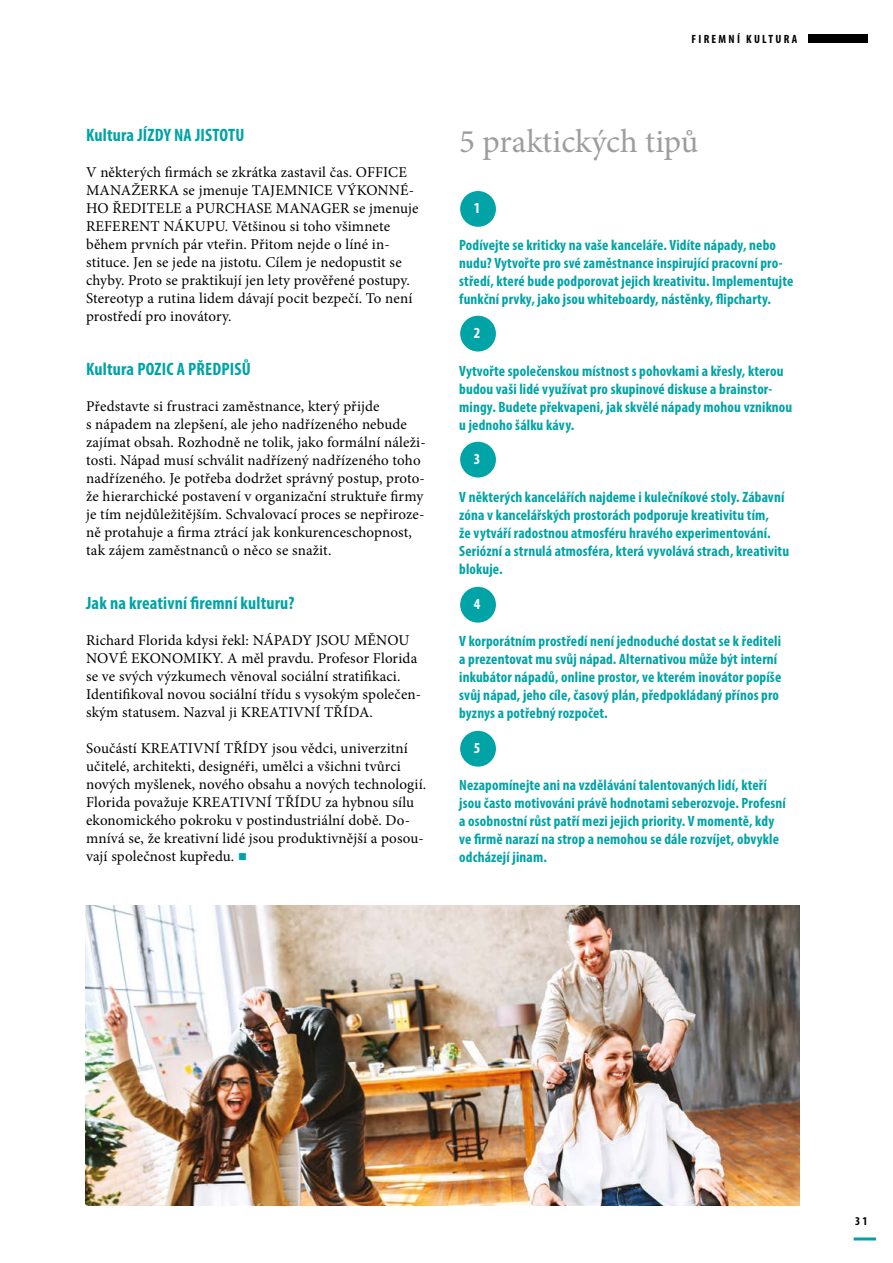
<style>
.page{position:relative;width:893px;height:1263px;background:#fff}
.page>*{position:absolute;margin:0;border:0;box-sizing:border-box;transform-origin:0 0}
.t1{font:33px "Minion Pro";letter-spacing:-.005em;color:#9d9d9c}
.t2{font:700 condensed 18px "Myriad Pro";letter-spacing:.01em;color:#00a3a6}
.t3{font:700 condensed 15.45px "Myriad Pro";color:#fff}
.t4{font:15px/18px "Minion Pro";letter-spacing:.01em;color:#000}
.t5{font:700 condensed 15px/18px "Myriad Pro";letter-spacing:.01em;color:#00a3a6}
.t6{font:700 condensed 12px "Myriad Pro";letter-spacing:.19em;color:#000}
.s1{color:#00a3a6}
</style>
<div class="page">
<div style="left:808px;top:35px;width:59px;height:8px;background:#000"></div>
<hr style="left:854px;top:1237px;width:22px;height:3px;background:#00a3a6">
<div style="left:460px;top:191px;width:36px;height:36px;background:#00a3a6;border-radius:50%"></div>
<div style="left:460px;top:316px;width:36px;height:35px;background:#00a3a6;border-radius:50%"></div>
<div style="left:460px;top:442px;width:36px;height:35px;background:#00a3a6;border-radius:50%"></div>
<div style="left:460px;top:587px;width:36px;height:36px;background:#00a3a6;border-radius:50%"></div>
<div style="left:460px;top:731px;width:36px;height:36px;background:#00a3a6;border-radius:50%"></div>
<img style="left:85px;top:906px;width:714px;height:299px">
<p class="t2" style="left:86px;top:124px;width:160px">Kultura JÍZDY NA JISTOTU</p>
<p class="t4" style="left:86px;top:163px;width:334px">V některých firmách se zkrátka zastavil čas. OFFICE MANAŽERKA se jmenuje TAJEMNICE VÝKONNÉ-HO ŘEDITELE a PURCHASE MANAGER se jmenuje REFERENT NÁKUPU. Většinou si toho všimnete během prvních pár vteřin. Přitom nejde o líné in&shy;stituce. Jen se jede na jistotu. Cílem je nedopustit se chyby. Proto se praktikují jen lety prověřené postupy.<br>Stereotyp a rutina lidem dávají pocit bezpečí. To není prostředí pro inovátory.</p>
<p class="t2" style="left:86px;top:358px;width:166px">Kultura POZIC A PŘEDPISŮ</p>
<p class="t4" style="left:86px;top:397px;width:341px">Představte si frustraci zaměstnance, který přijde<br>s nápadem na zlepšení, ale jeho nadřízeného nebude zajímat obsah. Rozhodně ne tolik, jako formální náleži&shy;tosti. Nápad musí schválit nadřízený nadřízeného toho nadřízeného. Je potřeba dodržet správný postup, proto&shy;že hierarchické postavení v organizační struktuře firmy je tím nejdůležitějším. Schvalovací proces se nepřiroze&shy;ně protahuje a firma ztrácí jak konkurenceschopnost, tak zájem zaměstnanců o něco se snažit.</p>
<p class="t2" style="left:86px;top:592px;width:210px">Jak na kreativní firemní kulturu?</p>
<p class="t4" style="left:86px;top:631px;width:337px">Richard Florida kdysi řekl: NÁPADY JSOU MĚNOU NOVÉ EKONOMIKY. A měl pravdu. Profesor Florida se ve svých výzkumech věnoval sociální stratifikaci.<br>Identifikoval novou sociální třídu s vysokým společen&shy;ským statusem. Nazval ji KREATIVNÍ TŘÍDA.</p>
<p class="t4" style="left:86px;top:739px;width:342px">Součástí KREATIVNÍ TŘÍDY jsou vědci, univerzitní učitelé, architekti, designéři, umělci a všichni tvůrci nových myšlenek, nového obsahu a nových technologií.<br>Florida považuje KREATIVNÍ TŘÍDU za hybnou sílu ekonomického pokroku v postindustriální době. Do&shy;mnívá se, že kreativní lidé jsou produktivnější a posou&shy;vají společnost kupředu. <span class="s1">■</span></p>
<p class="t6" style="left:691px;top:32px;width:107px">FIREMNÍ KULTURA</p>
<h1 class="t1" style="left:459px;top:119px;width:240px">5 praktických tipů</h1>
<p class="t3" style="left:474px;top:198px;width:8px">1</p>
<p class="t5" style="left:459px;top:236px;width:336px">Podívejte se kriticky na vaše kanceláře. Vidíte nápady, nebo nudu? Vytvořte pro své zaměstnance inspirující pracovní pro&shy;středí, které bude podporovat jejich kreativitu. Implementujte funkční prvky, jako jsou whiteboardy, nástěnky, flipcharty.</p>
<p class="t3" style="left:474px;top:323px;width:8px">2</p>
<p class="t5" style="left:459px;top:362px;width:335px">Vytvořte společenskou místnost s pohovkami a křesly, kterou budou vaši lidé využívat pro skupinové diskuse a brainstor&shy;mingy. Budete překvapeni, jak skvělé nápady mohou vzniknou u jednoho šálku kávy.</p>
<p class="t3" style="left:474px;top:449px;width:8px">3</p>
<p class="t5" style="left:459px;top:488px;width:331px">V některých kancelářích najdeme i kulečníkové stoly. Zábavní zóna v kancelářských prostorách podporuje kreativitu tím,<br>že vytváří radostnou atmosféru hravého experimentování.<br>Seriózní a strnulá atmosféra, která vyvolává strach, kreativitu blokuje.</p>
<p class="t3" style="left:474px;top:594px;width:8px">4</p>
<p class="t5" style="left:459px;top:632px;width:324px">V korporátním prostředí není jednoduché dostat se k řediteli a prezentovat mu svůj nápad. Alternativou může být interní inkubátor nápadů, online prostor, ve kterém inovátor popíše svůj nápad, jeho cíle, časový plán, předpokládaný přínos pro byznys a potřebný rozpočet.</p>
<p class="t3" style="left:474px;top:738px;width:8px">5</p>
<p class="t5" style="left:459px;top:776px;width:328px">Nezapomínejte ani na vzdělávání talentovaných lidí, kteří jsou často motivováni právě hodnotami seberozvoje. Profesní a osobnostní růst patří mezi jejich priority. V momentě, kdy ve firmě narazí na strop a nemohou se dále rozvíjet, obvykle odcházejí jinam.</p>
<p class="t6" style="left:855px;top:1214px;width:14px">31</p>
</div>
